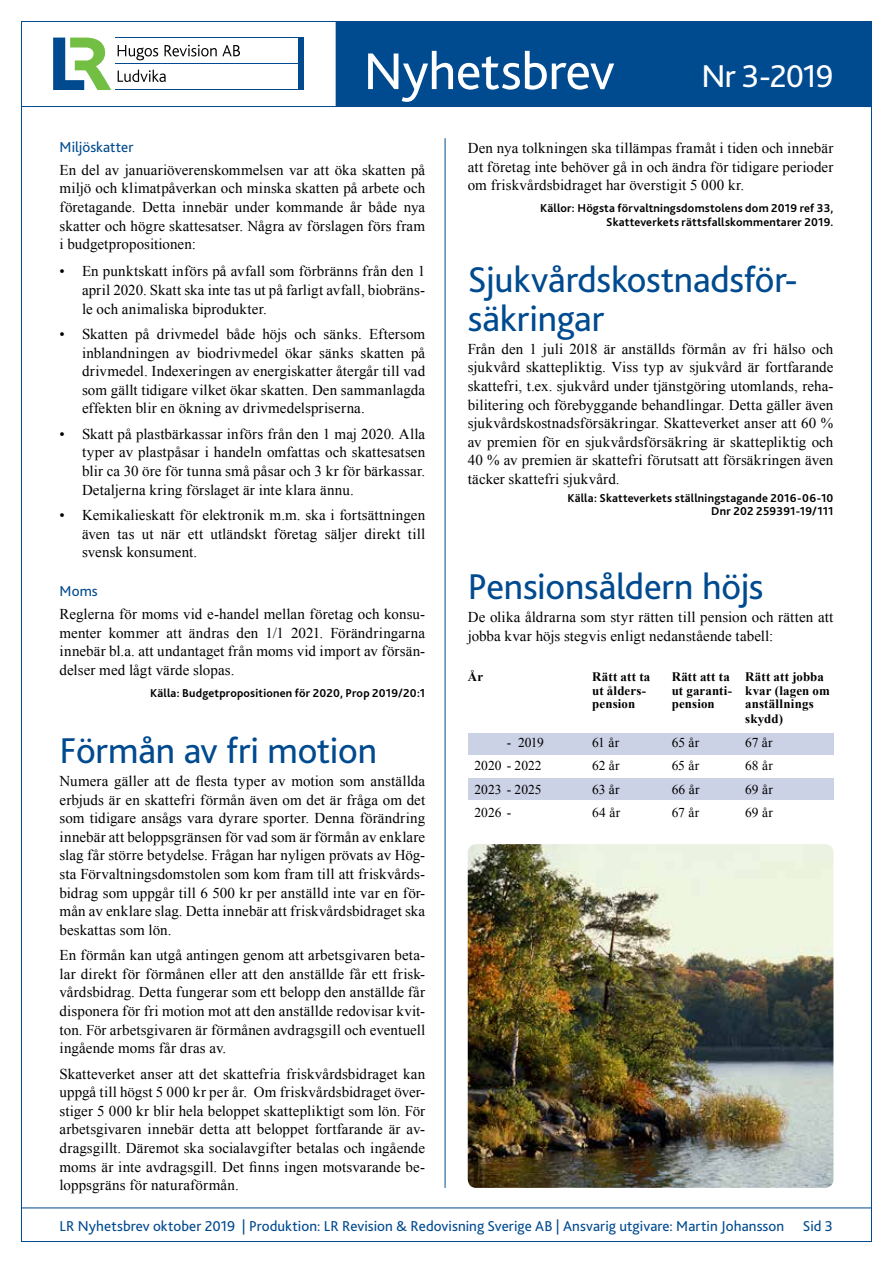
<style>
.page{position:relative;width:893px;height:1263px;background:#fff}
.page>*{position:absolute;margin:0;border:0;box-sizing:border-box;transform-origin:0 0}
.t1{font:54px "Bliss 2";letter-spacing:-.01em;color:#fff}
.t2{font:37.5px/39px "Bliss 2";letter-spacing:-.01em;color:#004a8f}
.t3{font:33px "Bliss 2";letter-spacing:-.035em;color:#fff}
.t4{font:15px/18.6px "Times New Roman";letter-spacing:.01em;color:#000;text-align:justify}
.t5{font:15px "Bliss 2";letter-spacing:.005em;color:#004a8f}
.t6{font:13.5px "Times New Roman";color:#000}
.t7{font:700 12.9px/15px "Times New Roman";letter-spacing:.01em;color:#000}
.t8{font:700 12px/13.5px "Bliss 2";letter-spacing:.015em;color:#000;text-align:right}
</style>
<div class="page">
<hr style="left:21px;top:106px;width:851px;height:1px;background:#004a8f">
<div style="left:336px;top:21px;width:536px;height:85px;background:#004a8f"></div>
<hr style="left:21px;top:1208px;width:851px;height:1px;background:#004a8f">
<div style="left:468px;top:733px;width:365px;height:22px;background:#ccd2e6"></div>
<div style="left:468px;top:779px;width:365px;height:21px;background:#ccd2e6"></div>
<hr style="left:445px;top:138px;width:1px;height:1050px;background:#004a8f">
<img style="left:468px;top:844px;width:365px;height:344px">
<svg style="left:118px;top:45px;width:40px;height:15px"></svg>
<svg style="left:165px;top:45px;width:75px;height:11px"></svg>
<svg style="left:118px;top:70px;width:48px;height:12px"></svg>
<div style="left:299px;top:38px;width:5px;height:52px;background:#004a8f"></div>
<svg style="left:53px;top:38px;width:58px;height:52px"></svg>
<hr style="left:115px;top:38px;width:188px;height:1px;background:#004a8f">
<hr style="left:115px;top:89px;width:188px;height:1px;background:#004a8f">
<hr style="left:115px;top:63px;width:188px;height:1px;background:#004a8f">
<h1 class="t1" style="left:364px;top:38px;width:253px">Nyhetsbrev</h1>
<h3 class="t3" style="left:702px;top:55px;width:133px">Nr 3-2019</h3>
<p class="t5" style="left:60px;top:137px;width:75px">Miljöskatter</p>
<p class="t4" style="left:60px;top:160px;width:367px">En del av januariöverenskommelsen var att öka skatten på miljö och klimatpåverkan och minska skatten på arbete och företagande. Detta innebär under kommande år både nya skatter och högre skattesatser. Några av förslagen förs fram i budgetpropositionen:</p>
<p class="t4" style="left:82px;top:262px;width:345px;text-indent:-22px">• En punktskatt införs på avfall som förbränns från den 1 april 2020. Skatt ska inte tas ut på farligt avfall, biobräns&shy;le och animaliska biprodukter.</p>
<p class="t4" style="left:82px;top:324px;width:345px;text-indent:-22px">• Skatten på drivmedel både höjs och sänks. Eftersom inblandningen av biodrivmedel ökar sänks skatten på drivmedel. Indexeringen av energiskatter återgår till vad som gällt tidigare vilket ökar skatten. Den sammanlagda effekten blir en ökning av drivmedelspriserna.</p>
<p class="t4" style="left:82px;top:424px;width:345px;text-indent:-22px">• Skatt på plastbärkassar införs från den 1 maj 2020. Alla typer av plastpåsar i handeln omfattas och skattesatsen blir ca 30 öre för tunna små påsar och 3 kr för bärkassar.<br>Detaljerna kring förslaget är inte klara ännu.</p>
<p class="t4" style="left:82px;top:505px;width:345px;text-indent:-22px">• Kemikalieskatt för elektronik m.m. ska i fortsättningen även tas ut när ett utländskt företag säljer direkt till svensk konsument.</p>
<p class="t5" style="left:60px;top:582px;width:40px">Moms</p>
<p class="t4" style="left:60px;top:605px;width:367px">Reglerna för moms vid e-handel mellan företag och konsu&shy;menter kommer att ändras den 1/1 2021. Förändringarna innebär bl.a. att undantaget från moms vid import av försän&shy;delser med lågt värde slopas.</p>
<p class="t8" style="left:150px;top:686px;width:277px">Källa: Budgetpropositionen för 2020, Prop 2019/20:1</p>
<h2 class="t2" style="left:60px;top:730px;width:319px">Förmån av fri motion</h2>
<p class="t4" style="left:60px;top:771px;width:367px">Numera gäller att de flesta typer av motion som anställda erbjuds är en skattefri förmån även om det är fråga om det som tidigare ansågs vara dyrare sporter. Denna förändring innebär att beloppsgränsen för vad som är förmån av enklare slag får större betydelse. Frågan har nyligen prövats av Hög&shy;sta Förvaltningsdomstolen som kom fram till att friskvårds&shy;bidrag som uppgår till 6 500 kr per anställd inte var en för&shy;mån av enklare slag. Detta innebär att friskvårdsbidraget ska beskattas som lön.</p>
<p class="t4" style="left:60px;top:946px;width:367px">En förmån kan utgå antingen genom att arbetsgivaren beta&shy;lar direkt för förmånen eller att den anställde får ett frisk&shy;vårdsbidrag. Detta fungerar som ett belopp den anställde får disponera för fri motion mot att den anställde redovisar kvit&shy;ton. För arbetsgivaren är förmånen avdragsgill och eventuell ingående moms får dras av.</p>
<p class="t4" style="left:60px;top:1064px;width:367px">Skatteverket anser att det skattefria friskvårdsbidraget kan uppgå till högst 5 000 kr per år. Om friskvårdsbidraget över&shy;stiger 5 000 kr blir hela beloppet skattepliktigt som lön. För arbetsgivaren innebär detta att beloppet fortfarande är av&shy;dragsgillt. Däremot ska socialavgifter betalas och ingående moms är inte avdragsgill. Det finns ingen motsvarande be&shy;loppsgräns för naturaförmån.</p>
<p class="t4" style="left:468px;top:139px;width:367px">Den nya tolkningen ska tillämpas framåt i tiden och innebär att företag inte behöver gå in och ändra för tidigare perioder om friskvårdsbidraget har överstigit 5 000 kr.</p>
<p class="t8" style="left:540px;top:201px;width:295px">Källor: Högsta förvaltningsdomstolens dom 2019 ref 33,<br>Skatteverkets rättsfallskommentarer 2019.</p>
<h2 class="t2" style="left:468px;top:259px;width:332px">Sjukvårdskostnadsför&shy;säkringar</h2>
<p class="t4" style="left:468px;top:339px;width:367px">Från den 1 juli 2018 är anställds förmån av fri hälso och sjukvård skattepliktig. Viss typ av sjukvård är fortfarande skattefri, t.ex. sjukvård under tjänstgöring utomlands, reha&shy;bilitering och förebyggande behandlingar. Detta gäller även sjukvårdskostnadsförsäkringar. Skatteverket anser att 60 % av premien för en sjukvårdsförsäkring är skattepliktig och 40 % av premien är skattefri förutsatt att försäkringen även täcker skattefri sjukvård.</p>
<p class="t8" style="left:567px;top:490px;width:267px">Källa: Skatteverkets ställningstagande 2016-06-10<br>Dnr 202 259391-19/111</p>
<h2 class="t2" style="left:468px;top:566px;width:297px">Pensionsåldern höjs</h2>
<p class="t4" style="left:468px;top:608px;width:367px">De olika åldrarna som styr rätten till pension och rätten att jobba kvar höjs stegvis enligt nedanstående tabell:</p>
<p class="t7" style="left:468px;top:669px;width:17px">År</p>
<p class="t7" style="left:592px;top:669px;width:60px">Rätt att ta</p>
<p class="t7" style="left:672px;top:669px;width:154px">Rätt att ta Rätt att jobba</p>
<p class="t7" style="left:592px;top:683px;width:55px">ut ålders-</p>
<p class="t7" style="left:672px;top:683px;width:160px">ut garanti- kvar (lagen om</p>
<p class="t7" style="left:592px;top:696px;width:44px">pension</p>
<p class="t7" style="left:672px;top:696px;width:44px">pension</p>
<p class="t7" style="left:745px;top:696px;width:70px">anställnings skydd)</p>
<p class="t6" style="left:507px;top:733px;width:39px">- 2019</p>
<p class="t6" style="left:592px;top:733px;width:28px">61 år</p>
<p class="t6" style="left:672px;top:733px;width:29px">65 år</p>
<p class="t6" style="left:745px;top:733px;width:29px">67 år</p>
<p class="t6" style="left:474px;top:757px;width:69px">2020 - 2022</p>
<p class="t6" style="left:592px;top:757px;width:29px">62 år</p>
<p class="t6" style="left:672px;top:757px;width:29px">65 år</p>
<p class="t6" style="left:745px;top:757px;width:29px">68 år</p>
<p class="t6" style="left:474px;top:780px;width:69px">2023 - 2025</p>
<p class="t6" style="left:592px;top:780px;width:29px">63 år</p>
<p class="t6" style="left:672px;top:780px;width:29px">66 år</p>
<p class="t6" style="left:745px;top:780px;width:29px">69 år</p>
<p class="t6" style="left:474px;top:804px;width:38px">2026 -</p>
<p class="t6" style="left:592px;top:804px;width:29px">64 år</p>
<p class="t6" style="left:672px;top:804px;width:29px">67 år</p>
<p class="t6" style="left:745px;top:804px;width:29px">69 år</p>
<p class="t5" style="left:60px;top:1217px;width:775px">LR Nyhetsbrev oktober 2019 | Produktion: LR Revision &amp; Redovisning Sverige AB | Ansvarig utgivare: Martin Johansson Sid 3</p>
</div>
